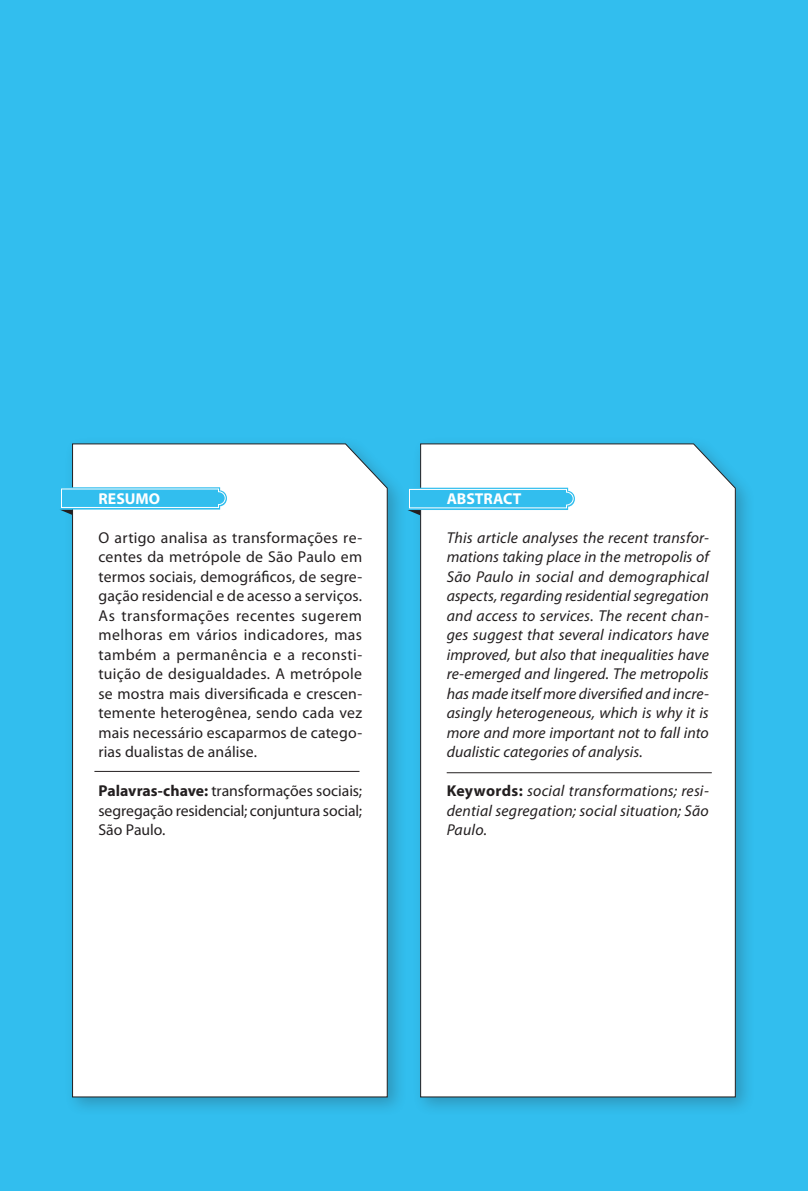
<style>
.page{position:relative;width:808px;height:1191px;background:#32beee}
.page>*{position:absolute;margin:0;border:0;box-sizing:border-box;transform-origin:0 0}
._100-ABSTRACT_NOVO1{font:italic 15.75px/19.5px "Myriad Pro";letter-spacing:.01em;color:#231f20;text-align:justify}
._100-ABSTRACT_NOVO1-2{font:15.75px/19.5px "Myriad Pro";color:#231f20;text-align:justify}
._100-ABSTRACT_NOVO1-3{font:700 15.75px "Myriad Pro";color:#fff}
.s1{font-weight:700}
.s2{font-weight:700;font-style:normal}
</style>
<div class="page">
<div style="left:64px;top:435px;width:343px;height:682px;background:#231f20;opacity:.25"></div>
<div style="left:72px;top:443px;width:316px;height:654px;background:#fff"></div>
<div style="left:412px;top:435px;width:343px;height:682px;background:#231f20;opacity:.25"></div>
<div style="left:420px;top:443px;width:316px;height:654px;background:#fff"></div>
<svg style="left:60px;top:487px;width:167px;height:28px"></svg>
<svg style="left:408px;top:488px;width:167px;height:27px"></svg>
<hr style="left:94px;top:771px;width:265px;height:1px;background:#231f20">
<hr style="left:447px;top:772px;width:265px;height:1px;background:#231f20">
<p class="_100-ABSTRACT_NOVO1-3" style="left:98px;top:488px;width:63px">RESUMO</p>
<p class="_100-ABSTRACT_NOVO1-2" style="left:98px;top:527px;width:265px">O artigo analisa as transformações re&shy;centes da metrópole de São Paulo em termos sociais, demográficos, de segre&shy;gação residencial e de acesso a serviços.<br>As transformações recentes sugerem melhoras em vários indicadores, mas também a permanência e a reconsti&shy;tuição de desigualdades. A metrópole se mostra mais diversificada e crescen&shy;temente heterogênea, sendo cada vez mais necessário escaparmos de catego&shy;rias dualistas de análise.</p>
<p class="_100-ABSTRACT_NOVO1-2" style="left:98px;top:781px;width:265px"><span class="s1">Palavras-chave:</span> transformações sociais; segregação residencial; conjuntura social; São Paulo.</p>
<p class="_100-ABSTRACT_NOVO1-3" style="left:447px;top:488px;width:76px">ABSTRACT</p>
<p class="_100-ABSTRACT_NOVO1" style="left:447px;top:527px;width:264px">This article analyses the recent transfor&shy;mations taking place in the metropolis of São Paulo in social and demographical aspects, regarding residential segregation and access to services. The recent chan&shy;ges suggest that several indicators have improved, but also that inequalities have re-emerged and lingered. The metropolis has made itself more diversified and incre&shy;asingly heterogeneous, which is why it is more and more important not to fall into dualistic categories of analysis.</p>
<p class="_100-ABSTRACT_NOVO1" style="left:447px;top:781px;width:264px"><span class="s2">Keywords:</span> social transformations; resi&shy;dential segregation; social situation; São Paulo.</p>
</div>
